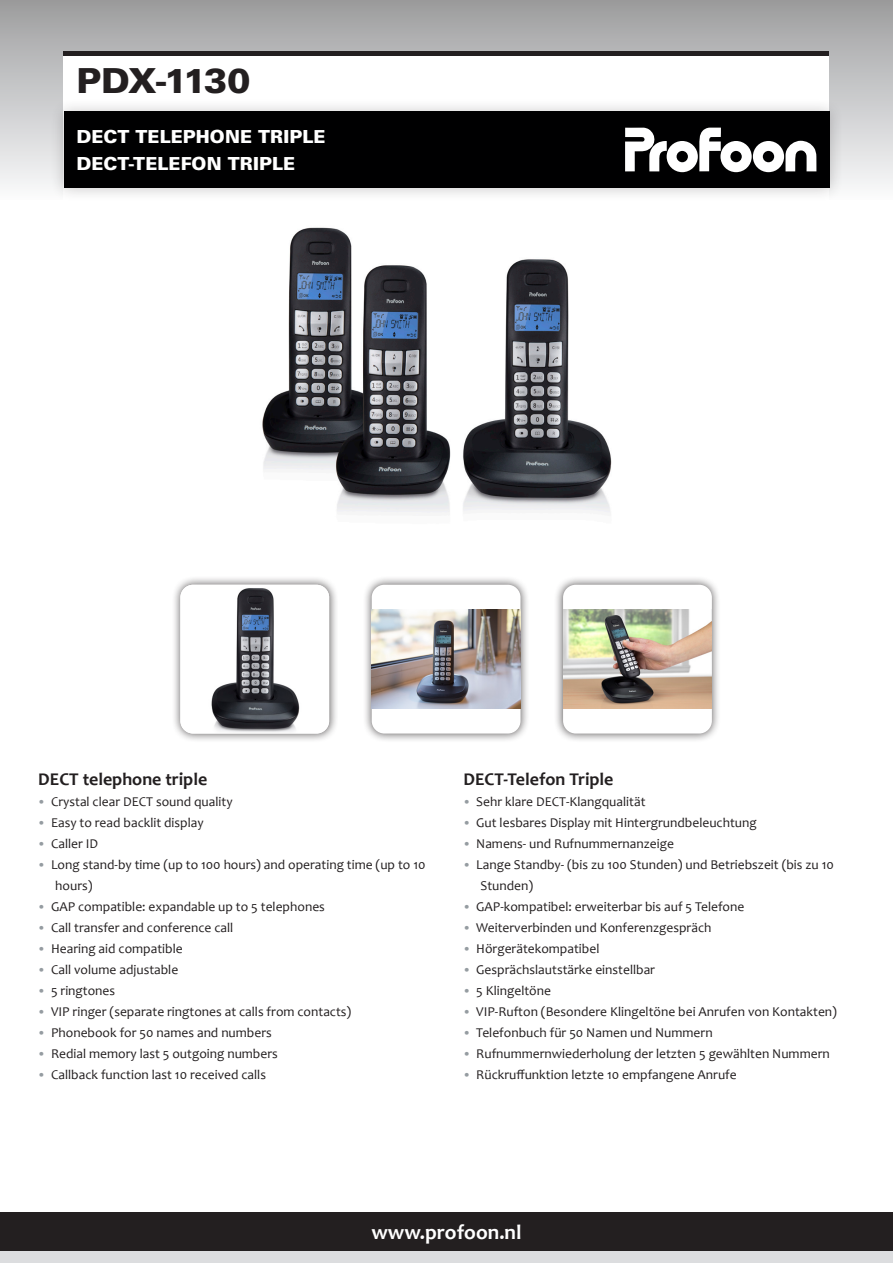
<style>
.page{position:relative;width:893px;height:1263px;background:#fff}
.page>*{position:absolute;margin:0;border:0;box-sizing:border-box;transform-origin:0 0}
.t1{font:900 34.5px "Univers LT Std";letter-spacing:-.045em;color:#231f20}
._03_Babycare_Basis_B{font:700 21px "Candara";color:#fff}
.t2{font:900 18px "Univers LT Std";letter-spacing:.005em;color:#fff}
._03_Babycare_Basis_B-2{font:700 18px "Candara";color:#231f20}
.t3{font:13.5px/21px "Candara";color:#231f20}
.s1{font-family:"Calibri";font-weight:300;color:#959ca1}
</style>
<div class="page">
<div style="left:0;top:1242px;width:893px;height:21px;background:#dcdddf"></div>
<div style="left:0;top:0;width:893px;height:200px;background:linear-gradient(to bottom,#9c9d9e,#fafbfc)"></div>
<div style="left:64px;top:51px;width:765px;height:502px;background:#fff"></div>
<img style="left:262px;top:227px;width:350px;height:286px">
<hr style="left:64px;top:51px;width:765px;height:4px;background:#231f20">
<div style="left:49px;top:97px;width:795px;height:106px;background:#231f20;opacity:.25"></div>
<div style="left:64px;top:112px;width:766px;height:76px;background:#000001"></div>
<div style="left:171px;top:576px;width:167px;height:167px;background:#231f20;opacity:.75"></div>
<img style="left:180px;top:585px;width:149px;height:148px">
<div style="left:363px;top:576px;width:167px;height:167px;background:#231f20;opacity:.75"></div>
<div style="left:372px;top:585px;width:148px;height:148px;background:#fff;border-radius:13px"></div>
<img style="left:372px;top:609px;width:148px;height:100px">
<div style="left:554px;top:576px;width:167px;height:167px;background:#231f20;opacity:.75"></div>
<div style="left:563px;top:585px;width:149px;height:148px;background:#fff;border-radius:13px"></div>
<img style="left:563px;top:609px;width:149px;height:100px">
<svg style="left:625px;top:128px;width:191px;height:44px"></svg>
<div style="left:0;top:1212px;width:893px;height:38px;background:#231f20"></div>
<p class="t1" style="left:77px;top:59px;width:175px">PDX-1130</p>
<p class="t2" style="left:76px;top:125px;width:251px">DECT TELEPHONE TRIPLE</p>
<p class="t2" style="left:76px;top:152px;width:220px">DECT-TELEFON TRIPLE</p>
<p class="_03_Babycare_Basis_B-2" style="left:38px;top:768px;width:170px">DECT telephone triple</p>
<p class="t3" style="left:38px;top:791px;width:196px"><span class="s1">•</span> Crystal clear DECT sound quality</p>
<p class="t3" style="left:38px;top:812px;width:167px"><span class="s1">•</span> Easy to read backlit display</p>
<p class="t3" style="left:38px;top:833px;width:62px"><span class="s1">•</span> Caller ID</p>
<p class="t3" style="left:55px;top:854px;width:372px;text-indent:-17px"><span class="s1">•</span> Long stand-by time (up to 100 hours) and operating time (up to 10 hours)</p>
<p class="t3" style="left:38px;top:896px;width:288px"><span class="s1">•</span> GAP compatible: expandable up to 5 telephones</p>
<p class="t3" style="left:38px;top:917px;width:197px"><span class="s1">•</span> Call transfer and conference call</p>
<p class="t3" style="left:38px;top:938px;width:146px"><span class="s1">•</span> Hearing aid compatible</p>
<p class="t3" style="left:38px;top:959px;width:142px"><span class="s1">•</span> Call volume adjustable</p>
<p class="t3" style="left:38px;top:980px;width:78px"><span class="s1">•</span> 5 ringtones</p>
<p class="t3" style="left:38px;top:1001px;width:315px"><span class="s1">•</span> VIP ringer (separate ringtones at calls from contacts)</p>
<p class="t3" style="left:38px;top:1022px;width:235px"><span class="s1">•</span> Phonebook for 50 names and numbers</p>
<p class="t3" style="left:38px;top:1043px;width:241px"><span class="s1">•</span> Redial memory last 5 outgoing numbers</p>
<p class="t3" style="left:38px;top:1064px;width:229px"><span class="s1">•</span> Callback function last 10 received calls</p>
<p class="_03_Babycare_Basis_B-2" style="left:463px;top:768px;width:151px">DECT-Telefon Triple</p>
<p class="t3" style="left:463px;top:791px;width:183px"><span class="s1">•</span> Sehr klare DECT-Klangqualität</p>
<p class="t3" style="left:463px;top:812px;width:295px"><span class="s1">•</span> Gut lesbares Display mit Hintergrundbeleuchtung</p>
<p class="t3" style="left:463px;top:833px;width:212px"><span class="s1">•</span> Namens- und Rufnummernanzeige</p>
<p class="t3" style="left:480px;top:854px;width:355px;text-indent:-17px"><span class="s1">•</span> Lange Standby- (bis zu 100 Stunden) und Betriebszeit (bis zu 10<br>Stunden)</p>
<p class="t3" style="left:463px;top:896px;width:282px"><span class="s1">•</span> GAP-kompatibel: erweiterbar bis auf 5 Telefone</p>
<p class="t3" style="left:463px;top:917px;width:249px"><span class="s1">•</span> Weiterverbinden und Konferenzgespräch</p>
<p class="t3" style="left:463px;top:938px;width:137px"><span class="s1">•</span> Hörgerätekompatibel</p>
<p class="t3" style="left:463px;top:959px;width:193px"><span class="s1">•</span> Gesprächslautstärke einstellbar</p>
<p class="t3" style="left:463px;top:980px;width:89px"><span class="s1">•</span> 5 Klingeltöne</p>
<p class="t3" style="left:463px;top:1001px;width:375px"><span class="s1">•</span> VIP-Rufton (Besondere Klingeltöne bei Anrufen von Kontakten)</p>
<p class="t3" style="left:463px;top:1022px;width:251px"><span class="s1">•</span> Telefonbuch für 50 Namen und Nummern</p>
<p class="t3" style="left:463px;top:1043px;width:368px"><span class="s1">•</span> Rufnummernwiederholung der letzten 5 gewählten Nummern</p>
<p class="t3" style="left:463px;top:1064px;width:275px"><span class="s1">•</span> Rückruffunktion letzte 10 empfangene Anrufe</p>
<p class="_03_Babycare_Basis_B" style="left:371px;top:1219px;width:152px">www.profoon.nl</p>
</div>
